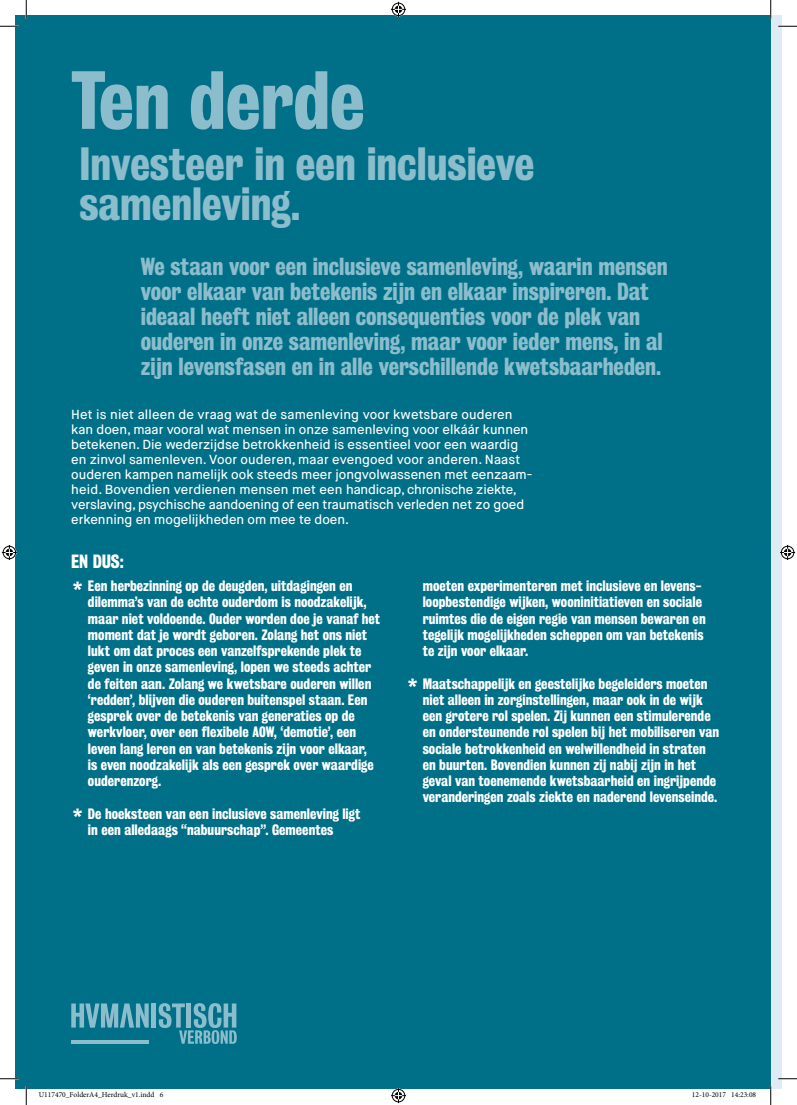
<style>
.page{position:relative;width:797px;height:1105px;background:#fff}
.page>*{position:absolute;margin:0;border:0;box-sizing:border-box;transform-origin:0 0}
.t1{font:75px "Bureau Grotesque Three Seven";color:#8cbdcd}
.t2{font:42.5px/40px "Bureau Grotesque Three Seven";color:#8cbdcd}
.t3{font:22.5px/25px "Bureau Grotesque Three Seven";letter-spacing:-.005em;color:#8cbdcd}
.t4{font:17.5px "Bureau Grotesque Three Seven";color:#fff}
.t5{font:13.75px/16.2px "Bureau Grotesque Three Seven";color:#fff}
.t6{font:500 13.12px/15px "Maison Neue";color:#fff}
.t7{font:7.5px "Minion Pro";color:#000}
.s1{font-family:"Arial";font-weight:900;font-size:23.75px}
</style>
<div class="page">
<div style="left:16px;top:16px;width:754px;height:1073px;background:#007088"></div>
<div style="left:770px;top:16px;width:11px;height:1073px;background:#dfebf3"></div>
<hr style="left:152px;top:1003px;width:4px;height:24px;background:#8cbdcd">
<svg style="left:159px;top:1003px;width:78px;height:41px"></svg>
<svg style="left:71px;top:1003px;width:78px;height:25px"></svg>
<hr style="left:71px;top:1040px;width:78px;height:4px;background:#8cbdcd">
<svg style="left:0;top:25px;width:19px;height:2px"></svg>
<svg style="left:778px;top:25px;width:19px;height:2px"></svg>
<svg style="left:0;top:1078px;width:19px;height:1px"></svg>
<svg style="left:778px;top:1078px;width:19px;height:1px"></svg>
<svg style="left:25px;top:0;width:2px;height:19px"></svg>
<svg style="left:25px;top:1086px;width:2px;height:19px"></svg>
<svg style="left:770px;top:0;width:1px;height:19px"></svg>
<svg style="left:770px;top:1086px;width:1px;height:19px"></svg>
<svg style="left:391px;top:2px;width:15px;height:15px"></svg>
<svg style="left:391px;top:1088px;width:15px;height:15px"></svg>
<svg style="left:2px;top:545px;width:15px;height:15px"></svg>
<svg style="left:780px;top:545px;width:15px;height:15px"></svg>
<h1 class="t1" style="left:71px;top:57px;width:295px">Ten derde</h1>
<h2 class="t2" style="left:79px;top:144px;width:456px">Investeer in een inclusieve samenleving.</h2>
<p class="t3" style="left:141px;top:254px;width:528px">We staan voor een inclusieve samenleving, waarin mensen voor elkaar van betekenis zijn en elkaar inspireren. Dat ideaal heeft niet alleen consequenties voor de plek van ouderen in onze samenleving, maar voor ieder mens, in al zijn levensfasen en in alle verschillende kwetsbaarheden.</p>
<p class="t6" style="left:71px;top:407px;width:462px">Het is niet alleen de vraag wat de samenleving voor kwetsbare ouderen kan doen, maar vooral wat mensen in onze samenleving voor elkáár kunnen betekenen. Die wederzijdse betrokkenheid is essentieel voor een waardig en zinvol samenleven. Voor ouderen, maar evengoed voor anderen. Naast ouderen kampen namelijk ook steeds meer jongvolwassenen met eenzaam&shy;heid. Bovendien verdienen mensen met een handicap, chronische ziekte, verslaving, psychische aandoening of een traumatisch verleden net zo goed erkenning en mogelijkheden om mee te doen.</p>
<p class="t4" style="left:71px;top:551px;width:54px">EN DUS:</p>
<p class="t5" style="left:88px;top:578px;width:294px;text-indent:-17px"><span class="s1">*</span> Een herbezinning op de deugden, uitdagingen en dilemma’s van de echte ouderdom is noodzakelijk, maar niet voldoende. Ouder worden doe je vanaf het moment dat je wordt geboren. Zolang het ons niet lukt om dat proces een vanzelfsprekende plek te geven in onze samenleving, lopen we steeds achter de feiten aan. Zolang we kwetsbare ouderen willen ‘redden’, blijven die ouderen buitenspel staan. Een gesprek over de betekenis van generaties op de werkvloer, over een flexibele AOW, ‘demotie’, een leven lang leren en van betekenis zijn voor elkaar,<br>is even noodzakelijk als een gesprek over waardige ouderenzorg.</p>
<p class="t5" style="left:88px;top:805px;width:274px;text-indent:-17px"><span class="s1">*</span> De hoeksteen van een inclusieve samenleving ligt in een alledaags “nabuurschap”. Gemeentes</p>
<p class="t5" style="left:423px;top:578px;width:284px">moeten experimenteren met inclusieve en levens&shy;loopbestendige wijken, wooninitiatieven en sociale ruimtes die de eigen regie van mensen bewaren en tegelijk mogelijkheden scheppen om van betekenis te zijn voor elkaar.</p>
<p class="t5" style="left:422px;top:675px;width:298px;text-indent:-17px"><span class="s1">*</span> Maatschappelijk en geestelijke begeleiders moeten niet alleen in zorginstellingen, maar ook in de wijk een grotere rol spelen. Zij kunnen een stimulerende en ondersteunende rol spelen bij het mobiliseren van sociale betrokkenheid en welwillendheid in straten en buurten. Bovendien kunnen zij nabij zijn in het geval van toenemende kwetsbaarheid en ingrijpende veranderingen zoals ziekte en naderend levenseinde.</p>
<p class="t7" style="left:39px;top:1090px;width:126px">U117470_FolderA4_Herdruk_v1.indd 6</p>
<p class="t7" style="left:692px;top:1090px;width:66px">12-10-2017 14:23:08</p>
</div>
